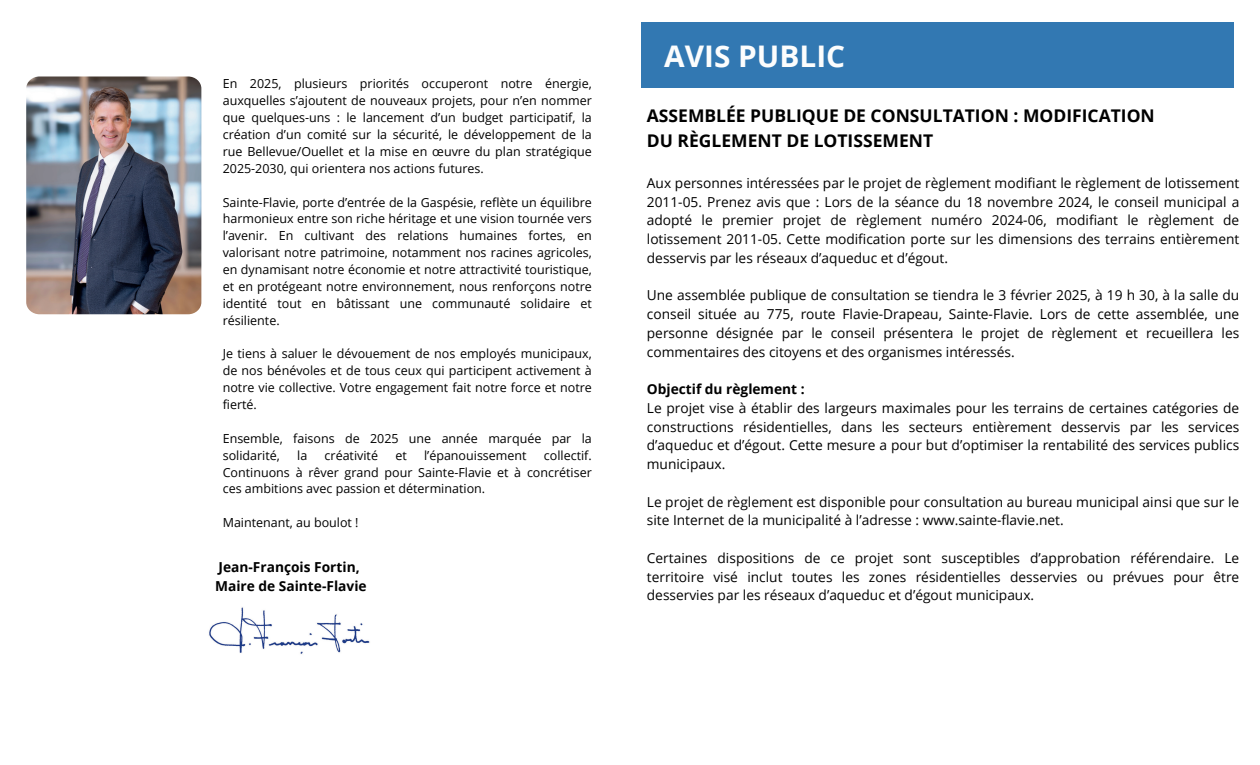
<style>
.page{position:relative;width:1260px;height:765px;background:#fff}
.page>*{position:absolute;margin:0;border:0;box-sizing:border-box;transform-origin:0 0}
.t1{font:700 29.88px "Open Sans";color:#fcfdfd}
.t2{font:700 17.5px/24.4px "Open Sans";color:#000}
.t3{font:13.75px/18.8px "Open Sans";color:#000;text-align:justify}
.t4{font:700 13.75px/18.8px "Open Sans";color:#000}
.t5{font:12.5px/16.9px "Open Sans";color:#000;text-align:justify}
</style>
<div class="page">
<img style="left:209px;top:607px;width:161px;height:47px">
<img style="left:26px;top:77px;width:175px;height:237px;border-radius:13px">
<div style="left:641px;top:22px;width:593px;height:65px;background:#3278b2"></div>
<p class="t5" style="left:223px;top:75px;width:371px">En 2025, plusieurs priorités occuperont notre énergie, auxquelles s’ajoutent de nouveaux projets, pour n’en nommer que quelques-uns : le lancement d’un budget participatif, la création d’un comité sur la sécurité, le développement de la rue Bellevue/Ouellet et la mise en œuvre du plan stratégique 2025-2030, qui orientera nos actions futures.</p>
<p class="t5" style="left:223px;top:193px;width:371px">Sainte-Flavie, porte d’entrée de la Gaspésie, reflète un équilibre harmonieux entre son riche héritage et une vision tournée vers l’avenir. En cultivant des relations humaines fortes, en valorisant notre patrimoine, notamment nos racines agricoles, en dynamisant notre économie et notre attractivité touristique, et en protégeant notre environnement, nous renforçons notre identité tout en bâtissant une communauté solidaire et résiliente.</p>
<p class="t5" style="left:223px;top:345px;width:371px">Je tiens à saluer le dévouement de nos employés municipaux, de nos bénévoles et de tous ceux qui participent activement à notre vie collective. Votre engagement fait notre force et notre fierté.</p>
<p class="t5" style="left:223px;top:429px;width:371px">Ensemble, faisons de 2025 une année marquée par la solidarité,</p>
<p class="t5" style="left:297px;top:446px;width:12px">la</p>
<p class="t5" style="left:325px;top:446px;width:55px">créativité</p>
<p class="t5" style="left:395px;top:446px;width:13px">et</p>
<p class="t5" style="left:424px;top:446px;width:104px">l’épanouissement</p>
<p class="t5" style="left:223px;top:446px;width:371px;text-indent:321px">collectif.<br>Continuons à rêver grand pour Sainte-Flavie et à concrétiser ces ambitions avec passion et détermination.</p>
<p class="t5" style="left:223px;top:514px;width:137px">Maintenant, au boulot !</p>
<p class="t4" style="left:215px;top:557px;width:153px">Jean-François Fortin,<br>Maire de Sainte-Flavie</p>
<h1 class="t1" style="left:664px;top:35px;width:182px">AVIS PUBLIC</h1>
<p class="t2" style="left:647px;top:103px;width:509px">ASSEMBLÉE PUBLIQUE DE CONSULTATION : MODIFICATION<br>DU RÈGLEMENT DE LOTISSEMENT</p>
<p class="t3" style="left:647px;top:173px;width:594px">Aux personnes intéressées par le projet de règlement modifiant le règlement de lotissement 2011-05. Prenez avis que : Lors de la séance du 18 novembre 2024, le conseil municipal a adopté le premier projet de règlement numéro 2024-06, modifiant le règlement de lotissement 2011-05. Cette modification porte sur les dimensions des terrains entièrement desservis par les réseaux d’aqueduc et d’égout.</p>
<p class="t3" style="left:647px;top:286px;width:594px">Une assemblée publique de consultation se tiendra le 3 février 2025, à 19 h 30, à la salle du conseil située au 775, route Flavie-Drapeau, Sainte-Flavie. Lors de cette assemblée, une personne désignée par le conseil présentera le projet de règlement et recueillera les commentaires des citoyens et des organismes intéressés.</p>
<p class="t4" style="left:647px;top:379px;width:159px">Objectif du règlement :</p>
<p class="t3" style="left:647px;top:398px;width:594px">Le projet vise à établir des largeurs maximales pour les terrains de certaines catégories de constructions résidentielles, dans les secteurs entièrement desservis par les services d’aqueduc et d’égout. Cette mesure a pour but d’optimiser la rentabilité des services publics municipaux.</p>
<p class="t3" style="left:647px;top:492px;width:594px">Le projet de règlement est disponible pour consultation au bureau municipal ainsi que sur le site Internet de la municipalité à l’adresse : www.sainte-flavie.net.</p>
<p class="t3" style="left:647px;top:548px;width:594px">Certaines dispositions de ce projet sont susceptibles d’approbation référendaire. Le territoire visé inclut toutes les zones résidentielles desservies ou prévues pour être desservies par les réseaux d’aqueduc et d’égout municipaux.</p>
</div>
